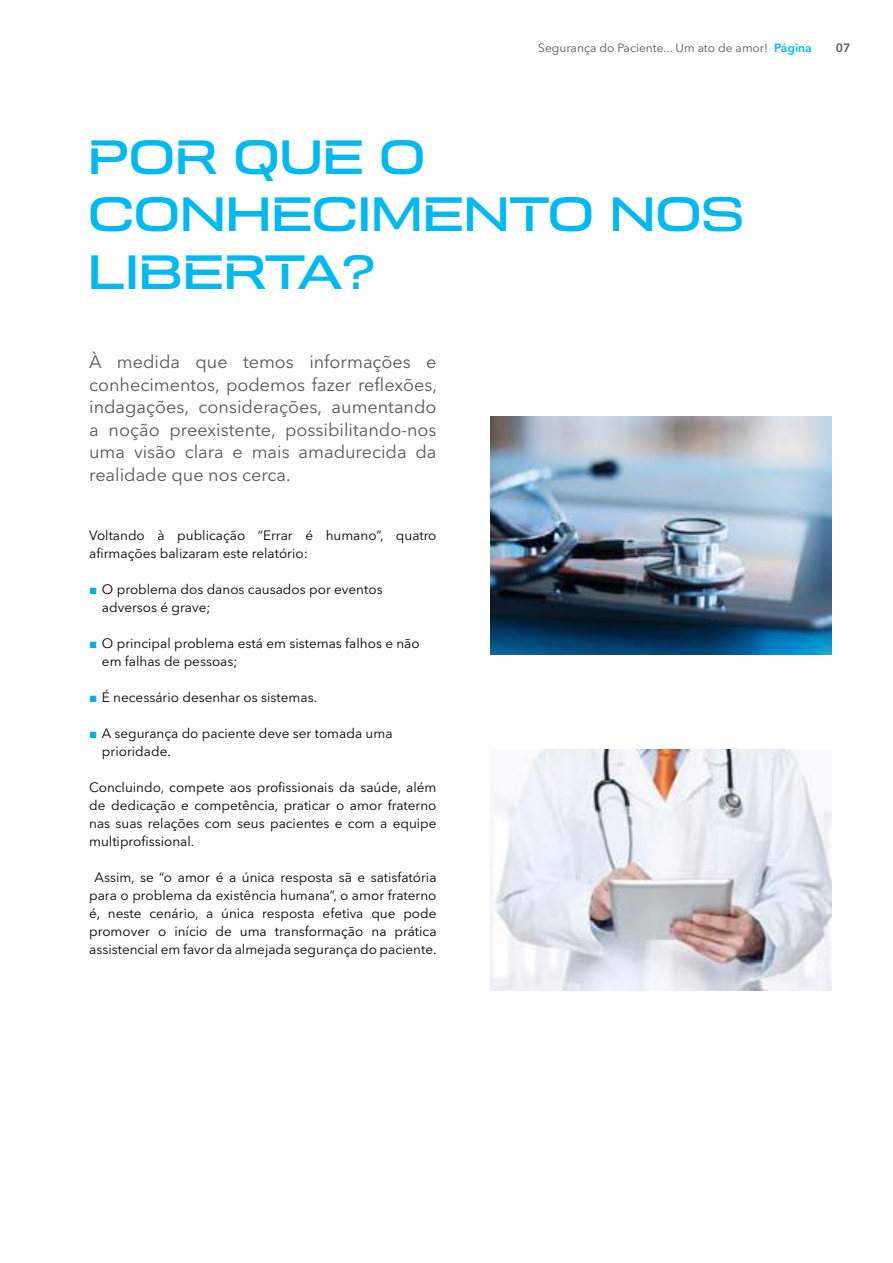
<style>
.page{position:relative;width:893px;height:1263px;background:#fff}
.page>*{position:absolute;margin:0;border:0;box-sizing:border-box;transform-origin:0 0}
.t1{font:500 48px/57.6px "Broader View";color:#00b9f1}
.t2{font:18px/22.5px "Avenir Next LT Pro";color:#57585b;text-align:justify}
.t3{font:13.5px/18px "Avenir Next LT Pro";color:#000}
.t4{font:12px "Avenir Next LT Pro";color:#57585b}
.t5{font:600 12px "Avenir Next LT Pro";color:#57585b}
.s1{font-weight:600;color:#00b9f1}
.s2{font-family:"Arial";color:#00adef}
</style>
<div class="page">
<img style="left:491px;top:416px;width:341px;height:238px">
<img style="left:491px;top:750px;width:341px;height:240px">
<p class="t4" style="left:538px;top:40px;width:275px">Segurança do Paciente... Um ato de amor! <span class="s1">Página</span></p>
<p class="t5" style="left:836px;top:40px;width:16px">07</p>
<h1 class="t1" style="left:88px;top:131px;width:658px">POR QUE O<br>CONHECIMENTO NOS<br>LIBERTA?</h1>
<h2 class="t2" style="left:89px;top:350px;width:349px">À medida que temos informações e conhecimentos, podemos fazer reflexões, indagações, considerações, aumentando a noção preexistente, possibilitando-nos uma visão clara e mais amadurecida da realidade que nos cerca.</h2>
<p class="t3" style="left:89px;top:526px;width:349px">Voltando à publicação “Errar é humano”, quatro afirmações balizaram este relatório:</p>
<p class="t3" style="left:102px;top:580px;width:282px;text-indent:-13px"><span class="s2">■</span> O problema dos danos causados por eventos adversos é grave;</p>
<p class="t3" style="left:102px;top:634px;width:319px;text-indent:-13px"><span class="s2">■</span> O principal problema está em sistemas falhos e não em falhas de pessoas;</p>
<p class="t3" style="left:89px;top:688px;width:230px"><span class="s2">■</span> É necessário desenhar os sistemas.</p>
<p class="t3" style="left:102px;top:724px;width:292px;text-indent:-13px"><span class="s2">■</span> A segurança do paciente deve ser tomada uma prioridade.</p>
<p class="t3" style="left:89px;top:778px;width:349px;text-align:justify">Concluindo, compete aos profissionais da saúde, além de dedicação e competência, praticar o amor fraterno nas suas relações com seus pacientes e com a equipe multiprofissional.</p>
<p class="t3" style="left:89px;top:868px;width:349px;text-align:center">Assim, se “o amor é a única resposta sã e satisfatória para o problema da existência humana”, o amor fraterno é, neste cenário, a única resposta efetiva que pode promover o início de uma transformação na prática assistencial em favor da almejada segurança do paciente.</p>
</div>
